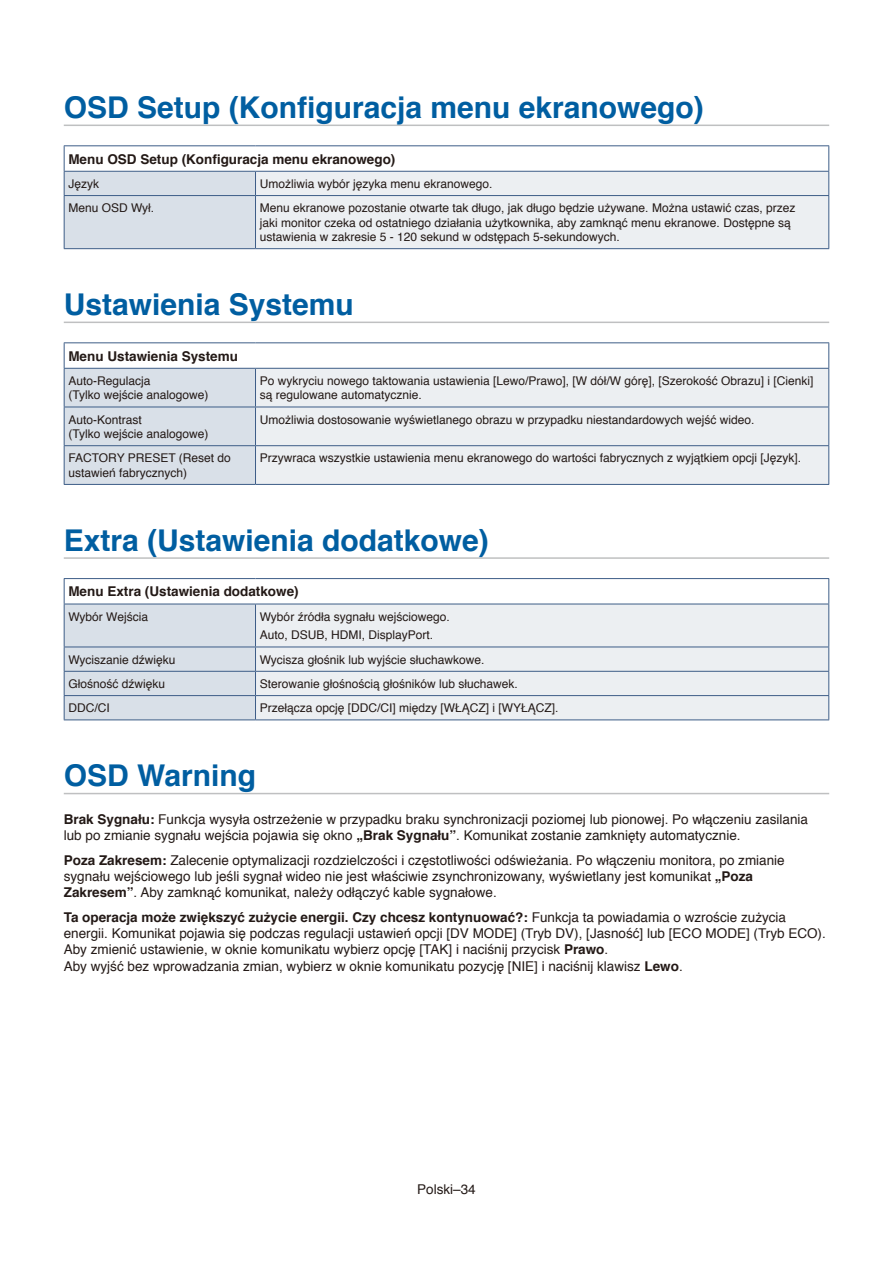
<style>
.page{position:relative;width:893px;height:1263px;background:#fff}
.page>*{position:absolute;margin:0;border:0;box-sizing:border-box;transform-origin:0 0}
.Head_1__anywhere{font:700 30px "Helvetica";color:#005ea1}
.Head_1__top{font:700 30px "Helvetica";color:#005ea1}
.Body{font:13.5px/16.2px "Helvetica";color:#231916}
.Head_6{font:700 13.5px "Helvetica";color:#231916}
._8pt_body_OSD{font:12px/14.4px "Helvetica";color:#231916}
.s1{font-weight:700}
</style>
<div class="page">
<hr style="left:64px;top:125px;width:765px;height:1px;background:#bfc0c1">
<hr style="left:64px;top:145px;width:191px;height:1px;background:#3d5d87">
<hr style="left:255px;top:145px;width:574px;height:1px;background:#3d5d87">
<svg style="left:64px;top:146px;width:765px;height:102px"></svg>
<hr style="left:64px;top:195px;width:191px;height:1px;background:#3d5d87">
<hr style="left:64px;top:196px;width:1px;height:52px;background:#3d5d87">
<hr style="left:255px;top:195px;width:574px;height:1px;background:#3d5d87">
<hr style="left:255px;top:196px;width:1px;height:52px;background:#3d5d87">
<hr style="left:828px;top:196px;width:1px;height:52px;background:#3d5d87">
<hr style="left:64px;top:248px;width:191px;height:1px;background:#3d5d87">
<hr style="left:255px;top:248px;width:574px;height:1px;background:#3d5d87">
<hr style="left:64px;top:322px;width:765px;height:1px;background:#bfc0c1">
<div style="left:256px;top:369px;width:572px;height:115px;background:#eceff2"></div>
<svg style="left:828px;top:343px;width:1px;height:25px"></svg>
<hr style="left:64px;top:342px;width:191px;height:1px;background:#3d5d87">
<svg style="left:64px;top:343px;width:191px;height:141px"></svg>
<hr style="left:255px;top:342px;width:574px;height:1px;background:#3d5d87">
<hr style="left:64px;top:368px;width:191px;height:1px;background:#3d5d87">
<hr style="left:64px;top:369px;width:1px;height:38px;background:#3d5d87">
<hr style="left:255px;top:368px;width:574px;height:1px;background:#3d5d87">
<hr style="left:255px;top:369px;width:1px;height:38px;background:#3d5d87">
<hr style="left:828px;top:369px;width:1px;height:38px;background:#3d5d87">
<hr style="left:64px;top:407px;width:191px;height:1px;background:#3d5d87">
<hr style="left:64px;top:407px;width:1px;height:38px;background:#3d5d87">
<hr style="left:255px;top:407px;width:574px;height:1px;background:#3d5d87">
<hr style="left:255px;top:407px;width:1px;height:38px;background:#3d5d87">
<hr style="left:828px;top:407px;width:1px;height:38px;background:#3d5d87">
<hr style="left:64px;top:445px;width:191px;height:1px;background:#3d5d87">
<hr style="left:64px;top:446px;width:1px;height:38px;background:#3d5d87">
<hr style="left:255px;top:445px;width:574px;height:1px;background:#3d5d87">
<hr style="left:255px;top:446px;width:1px;height:38px;background:#3d5d87">
<hr style="left:828px;top:446px;width:1px;height:38px;background:#3d5d87">
<hr style="left:64px;top:484px;width:191px;height:1px;background:#3d5d87">
<hr style="left:255px;top:484px;width:574px;height:1px;background:#3d5d87">
<hr style="left:64px;top:557px;width:765px;height:2px;background:#bfc0c1">
<div style="left:256px;top:605px;width:572px;height:114px;background:#eceff2"></div>
<svg style="left:828px;top:579px;width:1px;height:25px"></svg>
<hr style="left:64px;top:578px;width:191px;height:1px;background:#3d5d87">
<hr style="left:255px;top:578px;width:574px;height:1px;background:#3d5d87">
<hr style="left:255px;top:604px;width:574px;height:1px;background:#3d5d87">
<hr style="left:828px;top:604px;width:1px;height:43px;background:#3d5d87">
<hr style="left:255px;top:647px;width:574px;height:1px;background:#3d5d87">
<hr style="left:255px;top:671px;width:574px;height:1px;background:#3d5d87">
<svg style="left:64px;top:579px;width:192px;height:140px"></svg>
<svg style="left:828px;top:647px;width:1px;height:72px"></svg>
<hr style="left:255px;top:695px;width:574px;height:1px;background:#3d5d87">
<hr style="left:255px;top:719px;width:574px;height:1px;background:#3d5d87">
<hr style="left:64px;top:695px;width:191px;height:1px;background:#3d5d87">
<hr style="left:64px;top:719px;width:191px;height:1px;background:#3d5d87">
<hr style="left:64px;top:793px;width:765px;height:1px;background:#bfc0c1">
<p class="Head_1__top" style="left:64px;top:83px;width:642px">OSD Setup (Konfiguracja menu ekranowego)</p>
<p class="Head_6" style="left:68px;top:148px;width:329px">Menu OSD Setup (Konfiguracja menu ekranowego)</p>
<p class="_8pt_body_OSD" style="left:68px;top:177px;width:32px">Język</p>
<p class="_8pt_body_OSD" style="left:260px;top:177px;width:234px">Umożliwia wybór języka menu ekranowego.</p>
<p class="_8pt_body_OSD" style="left:68px;top:201px;width:87px">Menu OSD Wył.</p>
<p class="_8pt_body_OSD" style="left:260px;top:201px;width:537px">Menu ekranowe pozostanie otwarte tak długo, jak długo będzie używane. Można ustawić czas, przez jaki monitor czeka od ostatniego działania użytkownika, aby zamknąć menu ekranowe. Dostępne są ustawienia w zakresie 5 - 120 sekund w odstępach 5-sekundowych.</p>
<p class="Head_1__anywhere" style="left:64px;top:280px;width:292px">Ustawienia Systemu</p>
<p class="Head_6" style="left:68px;top:345px;width:171px">Menu Ustawienia Systemu</p>
<p class="_8pt_body_OSD" style="left:68px;top:374px;width:142px">Auto-Regulacja<br>(Tylko wejście analogowe)</p>
<p class="_8pt_body_OSD" style="left:260px;top:374px;width:555px">Po wykryciu nowego taktowania ustawienia [Lewo/Prawo], [W dół/W górę], [Szerokość Obrazu] i [Cienki] są regulowane automatycznie.</p>
<p class="_8pt_body_OSD" style="left:68px;top:413px;width:142px">Auto-Kontrast<br>(Tylko wejście analogowe)</p>
<p class="_8pt_body_OSD" style="left:260px;top:413px;width:496px">Umożliwia dostosowanie wyświetlanego obrazu w przypadku niestandardowych wejść wideo.</p>
<p class="_8pt_body_OSD" style="left:68px;top:451px;width:164px">FACTORY PRESET (Reset do ustawień fabrycznych)</p>
<p class="_8pt_body_OSD" style="left:260px;top:451px;width:543px">Przywraca wszystkie ustawienia menu ekranowego do wartości fabrycznych z wyjątkiem opcji [Język].</p>
<p class="Head_1__anywhere" style="left:64px;top:516px;width:427px">Extra (Ustawienia dodatkowe)</p>
<p class="Head_6" style="left:68px;top:581px;width:232px">Menu Extra (Ustawienia dodatkowe)</p>
<p class="_8pt_body_OSD" style="left:68px;top:610px;width:81px">Wybór Wejścia</p>
<p class="_8pt_body_OSD" style="left:260px;top:610px;width:191px">Wybór źródła sygnału wejściowego.</p>
<p class="_8pt_body_OSD" style="left:260px;top:628px;width:175px">Auto, DSUB, HDMI, DisplayPort.</p>
<p class="_8pt_body_OSD" style="left:68px;top:653px;width:109px">Wyciszanie dźwięku</p>
<p class="_8pt_body_OSD" style="left:260px;top:653px;width:226px">Wycisza głośnik lub wyjście słuchawkowe.</p>
<p class="_8pt_body_OSD" style="left:68px;top:677px;width:98px">Głośność dźwięku</p>
<p class="_8pt_body_OSD" style="left:260px;top:677px;width:260px">Sterowanie głośnością głośników lub słuchawek.</p>
<p class="_8pt_body_OSD" style="left:68px;top:701px;width:43px">DDC/CI</p>
<p class="_8pt_body_OSD" style="left:260px;top:701px;width:300px">Przełącza opcję [DDC/CI] między [WŁĄCZ] i [WYŁĄCZ].</p>
<p class="Head_1__anywhere" style="left:64px;top:752px;width:194px">OSD Warning</p>
<p class="Body" style="left:64px;top:811px;width:746px"><span class="s1">Brak Sygnału:</span> Funkcja wysyła ostrzeżenie w przypadku braku synchronizacji poziomej lub pionowej. Po włączeniu zasilania lub po zmianie sygnału wejścia pojawia się okno <span class="s1">„Brak Sygnału”</span>. Komunikat zostanie zamknięty automatycznie.</p>
<p class="Body" style="left:64px;top:852px;width:722px"><span class="s1">Poza Zakresem:</span> Zalecenie optymalizacji rozdzielczości i częstotliwości odświeżania. Po włączeniu monitora, po zmianie sygnału wejściowego lub jeśli sygnał wideo nie jest właściwie zsynchronizowany, wyświetlany jest komunikat <span class="s1">„Poza<br>Zakresem”</span>. Aby zamknąć komunikat, należy odłączyć kable sygnałowe.</p>
<p class="Body" style="left:64px;top:909px;width:764px"><span class="s1">Ta operacja może zwiększyć zużycie energii. Czy chcesz kontynuować?:</span> Funkcja ta powiadamia o wzroście zużycia energii. Komunikat pojawia się podczas regulacji ustawień opcji [DV MODE] (Tryb DV), [Jasność] lub [ECO MODE] (Tryb ECO).<br>Aby zmienić ustawienie, w oknie komunikatu wybierz opcję [TAK] i naciśnij przycisk <span class="s1">Prawo</span>.<br>Aby wyjść bez wprowadzania zmian, wybierz w oknie komunikatu pozycję [NIE] i naciśnij klawisz <span class="s1">Lewo</span>.</p>
<p class="Body" style="left:417px;top:1182px;width:60px">Polski–34</p>
</div>
